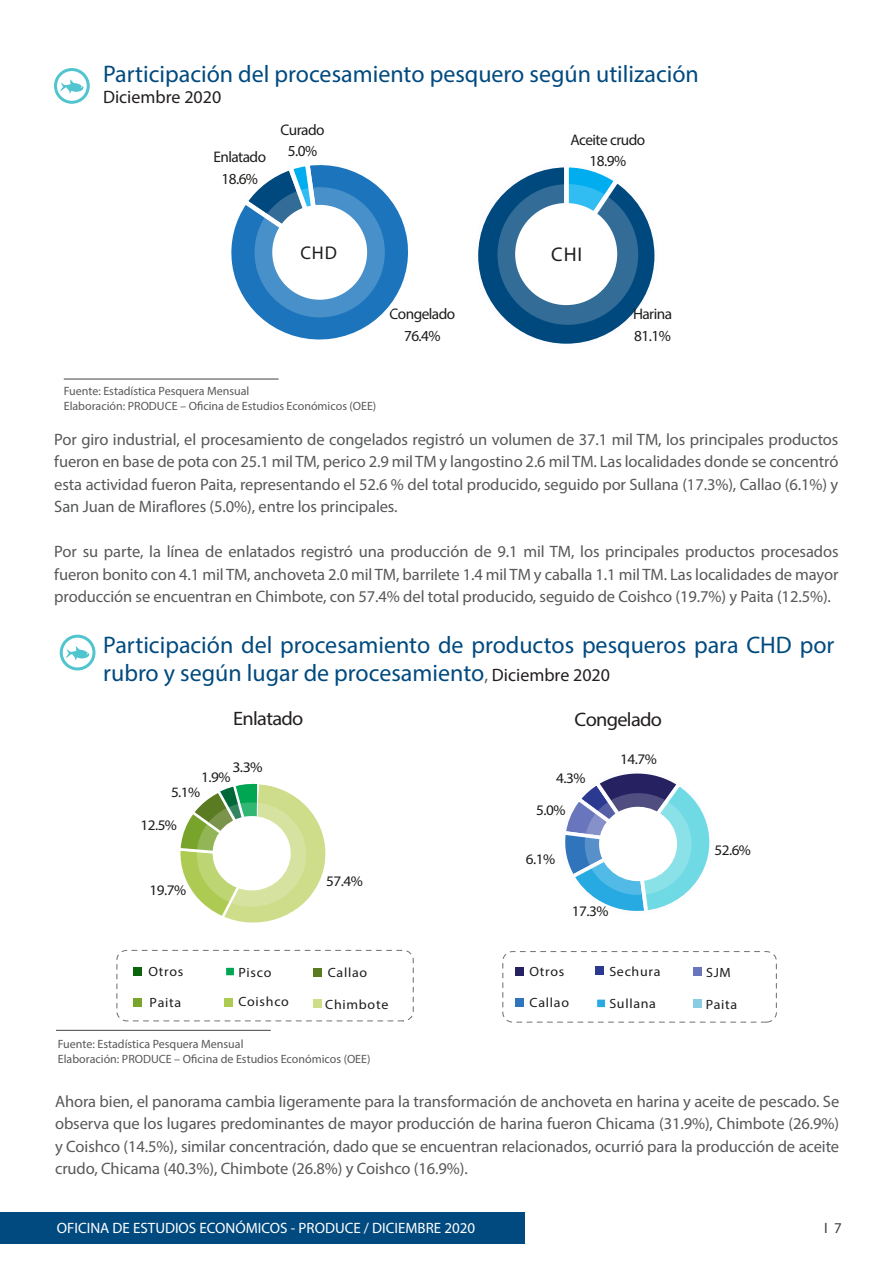
<style>
.page{position:relative;width:893px;height:1263px;background:#fff}
.page>*{position:absolute;margin:0;border:0;box-sizing:border-box;transform-origin:0 0}
.t1{font:24px/28.8px "Myriad Pro";color:#004a7f}
.t2{font:700 19.95px "Pluto Sans Cond";color:#1d1e1c}
.t3{font:500 19.5px "Pluto Sans Cond";letter-spacing:-.035em;color:#231f20;scale:1.04 1}
.t4{font:700 18.45px "Pluto Sans Cond";color:#1d1e1c}
.t5{font:18px "Myriad Pro";color:#231f20}
.t6{font:16.5px/22.5px "Myriad Pro";letter-spacing:-.005em;color:#57585a;text-align:justify}
.t7{font:15.3px/21.5px "Pluto Sans Cond";letter-spacing:-.035em;color:#1d1e1c;text-align:center}
.t8{font:700 15.3px "Pluto Sans Cond";color:#1d1e1c}
.t9{font:15px "Myriad Pro";color:#fff}
.t10{font:15px "Myriad Pro";color:#3e3e3f}
.t11{font:14.7px "Pluto Sans Cond";letter-spacing:-.035em;color:#1d1e1c;scale:1.04 1}
.t12{font:14.7px "Pluto Sans Cond";letter-spacing:-.035em;color:#1d1e1c;scale:1.08 1}
.t13{font:14.4px "Pluto Sans Cond";color:#1d1e1c;scale:1.07 1}
.t14{font:300 13.35px "Pluto Sans Cond";letter-spacing:.05em;color:#1d1e1c;scale:1.04 1}
.t15{font:12px "Myriad Pro";color:#57585a}
.s1{font-weight:700}
.s2{font-size:18px;color:#57585a}
.s3{font-size:18px;color:#231f20}
</style>
<div class="page">
<div style="left:0;top:1212px;width:525px;height:32px;background:#004a7f"></div>
<svg style="left:478px;top:167px;width:177px;height:177px"></svg>
<svg style="left:231px;top:165px;width:178px;height:175px"></svg>
<svg style="left:255px;top:187px;width:130px;height:130px;background:#5597c9"></svg>
<div style="left:275px;top:207px;width:90px;height:90px;background:#fff;border-radius:50%"></div>
<div style="left:272px;top:205px;width:95px;height:95px;border:5px solid #fff;border-radius:50%"></div>
<svg style="left:497px;top:184px;width:141px;height:141px;background:#3d7aa4"></svg>
<div style="left:517px;top:205px;width:98px;height:98px;background:#fff;border-radius:50%"></div>
<div style="left:515px;top:203px;width:102px;height:102px;border:5px solid #fff;border-radius:50%"></div>
<div style="left:54px;top:68px;width:36px;height:36px;border:3px solid #50c4cf;border-radius:50%"></div>
<svg style="left:60px;top:79px;width:24px;height:15px"></svg>
<hr style="left:64px;top:378px;width:215px;height:2px;background:#57585a">
<hr style="left:56px;top:1030px;width:215px;height:1px;background:#57585a">
<svg style="left:565px;top:773px;width:145px;height:138px"></svg>
<svg style="left:180px;top:783px;width:146px;height:140px"></svg>
<div style="left:515px;top:967px;width:9px;height:9px;background:#262262"></div>
<div style="left:595px;top:966px;width:9px;height:9px;background:#2b3990"></div>
<div style="left:693px;top:967px;width:9px;height:9px;background:#6975bc"></div>
<div style="left:597px;top:999px;width:8px;height:8px;background:#27aae1"></div>
<div style="left:596px;top:999px;width:10px;height:9px;border:1px solid #fdfdff"></div>
<div style="left:515px;top:998px;width:9px;height:8px;background:#3075bc"></div>
<div style="left:226px;top:967px;width:8px;height:9px;background:#00a651"></div>
<div style="left:225px;top:967px;width:10px;height:9px;border:1px solid #fff"></div>
<div style="left:313px;top:968px;width:9px;height:9px;background:#5a7b21"></div>
<div style="left:133px;top:998px;width:9px;height:8px;background:#78a42c"></div>
<div style="left:224px;top:998px;width:9px;height:8px;background:#adcb52"></div>
<div style="left:116px;top:950px;width:298px;height:71px;border:1px dashed #6d6e71;border-radius:10px"></div>
<div style="left:313px;top:999px;width:9px;height:9px;background:#cddd8a"></div>
<div style="left:693px;top:1000px;width:9px;height:8px;background:#88cde2"></div>
<div style="left:502px;top:951px;width:275px;height:71px;border:1px dashed #6d6e71;border-radius:10px"></div>
<div style="left:133px;top:967px;width:9px;height:9px;background:#0a650a"></div>
<div style="left:60px;top:635px;width:35px;height:35px;border:3px solid #50c4cf;border-radius:50%"></div>
<svg style="left:66px;top:646px;width:23px;height:14px"></svg>
<p class="t1" style="left:103px;top:59px;width:597px">Participación del procesamiento pesquero según utilización</p>
<p class="t5" style="left:103px;top:86px;width:120px">Diciembre 2020</p>
<p class="t7" style="left:213px;top:146px;width:54px">Enlatado</p>
<p class="t8" style="left:221px;top:169px;width:38px">18.6%</p>
<p class="t7" style="left:281px;top:119px;width:46px">Curado</p>
<p class="t8" style="left:288px;top:142px;width:31px">5.0%</p>
<p class="t4" style="left:300px;top:241px;width:38px">CHD</p>
<p class="t7" style="left:389px;top:303px;width:67px">Congelado<br><span class="s1">76.4%</span></p>
<p class="t15" style="left:64px;top:384px;width:187px">Fuente: Estadística Pesquera Mensual</p>
<p class="t15" style="left:64px;top:398px;width:314px">Elaboración: PRODUCE – Oficina de Estudios Económicos (OEE)</p>
<p class="t7" style="left:570px;top:129px;width:76px">Aceite crudo<br><span class="s1">18.9%</span></p>
<p class="t2" style="left:551px;top:242px;width:33px">CHI</p>
<p class="t7" style="left:633px;top:303px;width:41px;text-align:left">Harina<br><span class="s1">81.1%</span></p>
<p class="t6" style="left:54px;top:428px;width:786px">Por giro industrial, el procesamiento de congelados registró un volumen de 37.1 mil TM, los principales productos fueron en base de pota con 25.1 mil TM, perico 2.9 mil TM y langostino 2.6 mil TM. Las localidades donde se concentró esta actividad fueron Paita, representando el 52.6 % del total producido, seguido por Sullana (17.3%), Callao (6.1%) y San Juan de Miraflores (5.0%), entre los principales.</p>
<p class="t6" style="left:54px;top:540px;width:786px">Por su parte, la línea de enlatados registró una producción de 9.1 mil TM, los principales productos procesados fueron bonito con 4.1 mil TM, anchoveta 2.0 mil TM, barrilete 1.4 mil TM y caballa 1.1 mil TM. Las localidades de mayor producción se encuentran en Chimbote, con 57.4% del total producido, seguido de Coishco (19.7%) y Paita (12.5%).</p>
<p class="t1" style="left:103px;top:630px;width:733px">Participación del procesamiento de productos pesqueros para CHD por rubro y según lugar de procesamiento<span class="s2">,</span> <span class="s3">Diciembre 2020</span></p>
<p class="t3" style="left:233px;top:706px;width:69px">Enlatado</p>
<p class="t3" style="left:575px;top:707px;width:86px">Congelado</p>
<p class="t12" style="left:232px;top:758px;width:30px">3.3%</p>
<p class="t11" style="left:201px;top:768px;width:30px">1.9%</p>
<p class="t13" style="left:171px;top:783px;width:29px">5.1%</p>
<p class="t11" style="left:140px;top:816px;width:37px">12.5%</p>
<p class="t11" style="left:149px;top:881px;width:37px">19.7%</p>
<p class="t11" style="left:326px;top:872px;width:37px">57.4%</p>
<p class="t11" style="left:556px;top:769px;width:30px">4.3%</p>
<p class="t11" style="left:536px;top:801px;width:30px">5.0%</p>
<p class="t11" style="left:526px;top:850px;width:30px">6.1%</p>
<p class="t11" style="left:620px;top:750px;width:37px">14.7%</p>
<p class="t11" style="left:572px;top:902px;width:37px">17.3%</p>
<p class="t11" style="left:714px;top:841px;width:37px">52.6%</p>
<p class="t14" style="left:609px;top:963px;width:51px">Sechura</p>
<p class="t14" style="left:530px;top:963px;width:35px">Otros</p>
<p class="t14" style="left:149px;top:963px;width:35px">Otros</p>
<p class="t14" style="left:150px;top:994px;width:32px">Paita</p>
<p class="t14" style="left:325px;top:997px;width:62px">Chimbote</p>
<p class="t14" style="left:328px;top:964px;width:39px">Callao</p>
<p class="t14" style="left:238px;top:964px;width:33px">Pisco</p>
<p class="t14" style="left:706px;top:964px;width:25px">SJM</p>
<p class="t14" style="left:530px;top:994px;width:39px">Callao</p>
<p class="t14" style="left:238px;top:993px;width:50px">Coishco</p>
<p class="t14" style="left:609px;top:995px;width:46px">Sullana</p>
<p class="t14" style="left:706px;top:996px;width:32px">Paita</p>
<p class="t15" style="left:58px;top:1037px;width:187px">Fuente: Estadística Pesquera Mensual</p>
<p class="t15" style="left:58px;top:1051px;width:314px">Elaboración: PRODUCE – Oficina de Estudios Económicos (OEE)</p>
<p class="t6" style="left:55px;top:1089px;width:786px">Ahora bien, el panorama cambia ligeramente para la transformación de anchoveta en harina y aceite de pescado. Se observa que los lugares predominantes de mayor producción de harina fueron Chicama (31.9%), Chimbote (26.9%) y Coishco (14.5%), similar concentración, dado que se encuentran relacionados, ocurrió para la producción de aceite crudo, Chicama (40.3%), Chimbote (26.8%) y Coishco (16.9%).</p>
<p class="t9" style="left:57px;top:1219px;width:420px">OFICINA DE ESTUDIOS ECONÓMICOS - PRODUCE / DICIEMBRE 2020</p>
<p class="t10" style="left:824px;top:1219px;width:19px">I 7</p>
</div>
